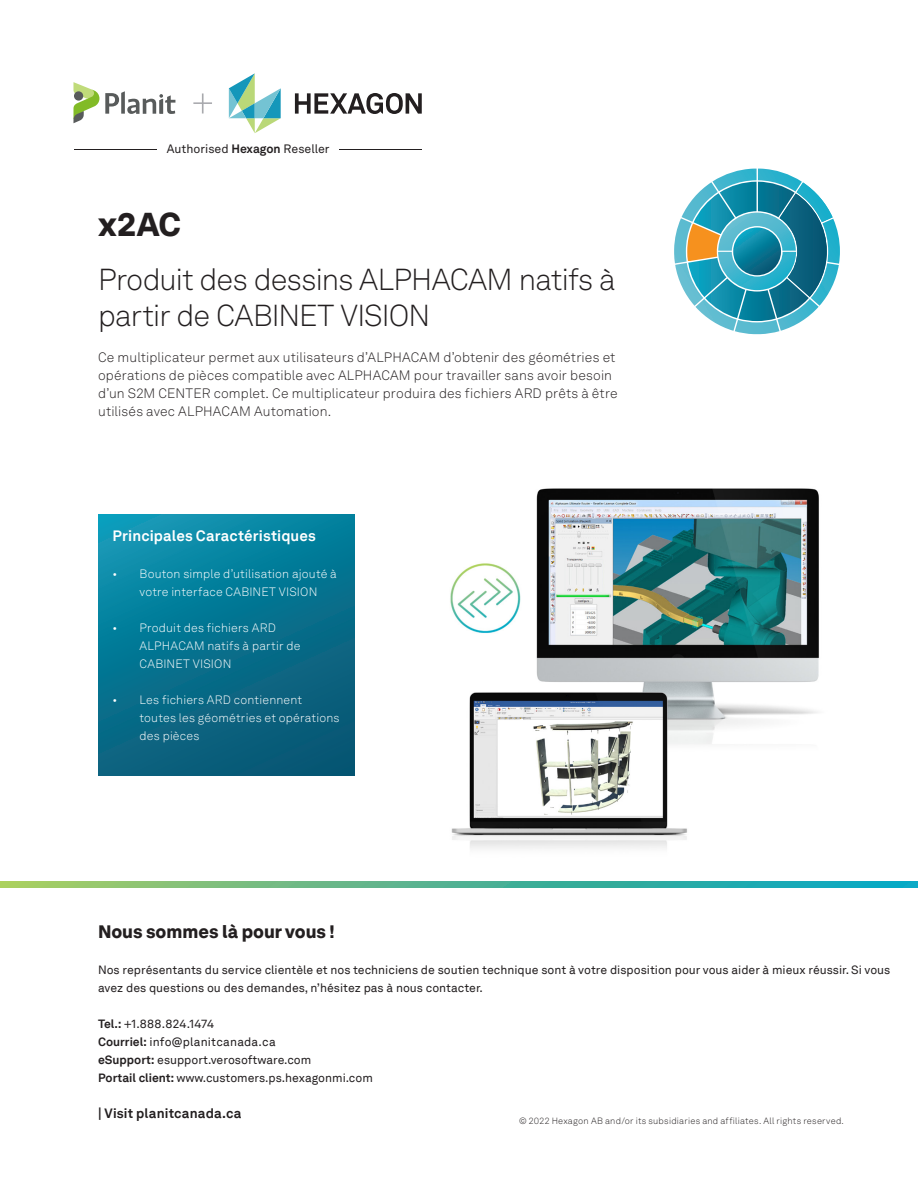
<style>
.page{position:relative;width:918px;height:1188px;background:#fff}
.page>*{position:absolute;margin:0;border:0;box-sizing:border-box;transform-origin:0 0}
.BR-Title-Latin{font:900 33px "Hexagon Akkurat Ara";color:#231f20}
.BR-Body-Latin{font:300 30px/36px "Hexagon Akkurat";letter-spacing:-.025em;color:#231f20}
.Description_Text{font:900 18px "Hexagon Akkurat Ara";color:#231f20}
.CS-Detail_list_title{font:700 15px "Hexagon Akkurat Ara";letter-spacing:.005em;color:#fff}
.BR-Body-Latin-2{font:300 13.5px/18px "Hexagon Akkurat";letter-spacing:.01em;color:#231f20}
.t1{font:700 13.5px "Hexagon Akkurat Ara";letter-spacing:.015em;color:#231f20}
.t2{font:12.15px "Hexagon Akkurat";color:#231f20}
.t3{font:12px/18px "Hexagon Akkurat Ara";color:#231f20}
.t4{font:300 12px/18px "Hexagon Akkurat";letter-spacing:.015em;color:#fff}
.BR-OBC_copyright-Lat{font:300 9px "Hexagon Akkurat";letter-spacing:.025em;color:#231f20}
.s1{font-weight:700}
</style>
<div class="page">
<img style="left:450px;top:488px;width:369px;height:361px">
<svg style="left:674px;top:169px;width:166px;height:165px"></svg>
<svg style="left:0;top:881px;width:918px;height:6px;background:#52b592"></svg>
<svg style="left:98px;top:515px;width:256px;height:261px;background:#07728f"></svg>
<svg style="left:295px;top:93px;width:127px;height:21px"></svg>
<hr style="left:339px;top:149px;width:82px;height:1px;background:#231f20">
<svg style="left:73px;top:73px;width:208px;height:60px"></svg>
<hr style="left:74px;top:149px;width:82px;height:1px;background:#231f20">
<p class="t2" style="left:167px;top:139px;width:164px">Authorised <span class="s1">Hexagon</span> Reseller</p>
<p class="BR-Title-Latin" style="left:98px;top:205px;width:84px">x2AC</p>
<p class="BR-Body-Latin" style="left:98px;top:260px;width:519px">Produit des dessins ALPHACAM natifs à partir de CABINET VISION</p>
<p class="BR-Body-Latin-2" style="left:98px;top:347px;width:521px">Ce multiplicateur permet aux utilisateurs d’ALPHACAM d’obtenir des géométries et opérations de pièces compatible avec ALPHACAM pour travailler sans avoir besoin d’un S2M CENTER complet. Ce multiplicateur produira des fichiers ARD prêts à être utilisés avec ALPHACAM Automation.</p>
<p class="CS-Detail_list_title" style="left:113px;top:527px;width:205px">Principales Caractéristiques</p>
<p class="t4" style="left:140px;top:564px;width:199px;text-indent:-27px">• Bouton simple d’utilisation ajouté à votre interface CABINET VISION</p>
<p class="t4" style="left:140px;top:618px;width:162px;text-indent:-27px">• Produit des fichiers ARD<br>ALPHACAM natifs à partir de<br>CABINET VISION</p>
<p class="t4" style="left:140px;top:690px;width:202px;text-indent:-27px">• Les fichiers ARD contiennent toutes les géométries et opérations des pièces</p>
<p class="Description_Text" style="left:98px;top:921px;width:238px">Nous sommes là pour vous !</p>
<p class="t3" style="left:98px;top:960px;width:794px">Nos représentants du service clientèle et nos techniciens de soutien technique sont à votre disposition pour vous aider à mieux réussir. Si vous avez des questions ou des demandes, n’hésitez pas à nous contacter.</p>
<p class="t3" style="left:98px;top:1014px;width:117px"><span class="s1">Tel.:</span> +1.888.824.1474</p>
<p class="t3" style="left:98px;top:1032px;width:179px"><span class="s1">Courriel:</span> info@planitcanada.ca</p>
<p class="t3" style="left:98px;top:1050px;width:215px"><span class="s1">eSupport:</span> esupport.verosoftware.com</p>
<p class="t3" style="left:98px;top:1068px;width:276px"><span class="s1">Portail client:</span> www.customers.ps.hexagonmi.com</p>
<p class="t1" style="left:98px;top:1105px;width:145px">| Visit planitcanada.ca</p>
<p class="BR-OBC_copyright-Lat" style="left:519px;top:1115px;width:326px">© 2022 Hexagon AB and/or its subsidiaries and affiliates. All rights reserved.</p>
</div>
